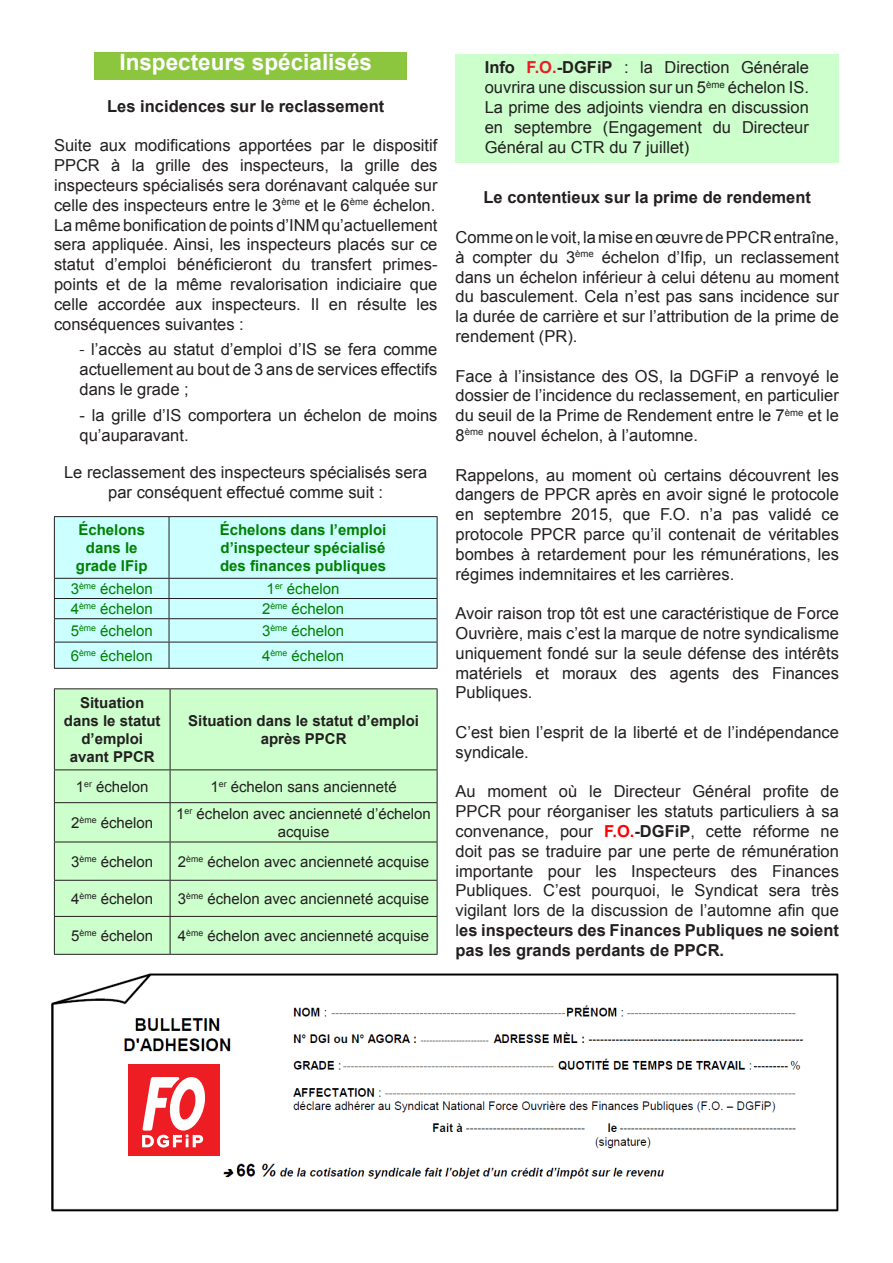
<style>
.page{position:relative;width:893px;height:1263px;background:#fff}
.page>*{position:absolute;margin:0;border:0;box-sizing:border-box;transform-origin:0 0}
.t1{font:700 22.5px "Arial";color:#fff}
.Corps_de_texte{font:16.5px/19.8px "Arial";color:#231f20;text-align:justify}
.t2{font:700 16.5px "Arial";color:#231f20}
.Corps_de_texte-2{font:15px/18px "Arial";color:#231f20;text-align:center}
.Corps_de_texte-3{font:15px "Arial";color:#008000}
.Corps_de_texte-4{font:700 15px/18px "Arial";color:#008000;text-align:center}
.Corps_de_texte-5{font:700 15px/18px "Arial";color:#231f20;text-align:center}
.s1{font-family:"Myriad Pro"}
.s2{font-weight:700}
.s3{font-weight:700;color:#ed1b24}
.s4{font-weight:700;color:#f00}
</style>
<div class="page">
<div style="left:95px;top:53px;width:312px;height:27px;background:#8bc63e"></div>
<div style="left:455px;top:54px;width:384px;height:109px;background:#cfc"></div>
<div style="left:55px;top:517px;width:382px;height:151px;background:#cff"></div>
<hr style="left:54px;top:516px;width:115px;height:1px;background:#231f20">
<hr style="left:54px;top:517px;width:1px;height:61px;background:#231f20">
<hr style="left:169px;top:516px;width:268px;height:1px;background:#231f20">
<hr style="left:169px;top:517px;width:1px;height:61px;background:#231f20">
<hr style="left:437px;top:517px;width:1px;height:61px;background:#231f20">
<hr style="left:54px;top:578px;width:115px;height:1px;background:#231f20">
<hr style="left:169px;top:578px;width:268px;height:1px;background:#231f20">
<hr style="left:54px;top:598px;width:115px;height:1px;background:#231f20">
<hr style="left:169px;top:598px;width:268px;height:1px;background:#231f20">
<hr style="left:54px;top:618px;width:115px;height:1px;background:#231f20">
<hr style="left:169px;top:618px;width:268px;height:1px;background:#231f20">
<hr style="left:54px;top:642px;width:115px;height:1px;background:#231f20">
<svg style="left:54px;top:579px;width:1px;height:89px"></svg>
<hr style="left:169px;top:642px;width:268px;height:1px;background:#231f20">
<svg style="left:169px;top:579px;width:1px;height:89px"></svg>
<svg style="left:437px;top:579px;width:1px;height:89px"></svg>
<hr style="left:54px;top:668px;width:115px;height:1px;background:#231f20">
<hr style="left:169px;top:668px;width:268px;height:1px;background:#231f20">
<div style="left:55px;top:689px;width:382px;height:265px;background:#cfc"></div>
<hr style="left:54px;top:688px;width:116px;height:1px;background:#231f20">
<hr style="left:54px;top:689px;width:1px;height:80px;background:#231f20">
<hr style="left:170px;top:688px;width:267px;height:1px;background:#231f20">
<hr style="left:170px;top:689px;width:1px;height:80px;background:#231f20">
<hr style="left:437px;top:689px;width:1px;height:80px;background:#231f20">
<hr style="left:54px;top:769px;width:116px;height:1px;background:#231f20">
<hr style="left:54px;top:770px;width:1px;height:32px;background:#231f20">
<hr style="left:170px;top:769px;width:267px;height:1px;background:#231f20">
<hr style="left:170px;top:770px;width:1px;height:32px;background:#231f20">
<hr style="left:437px;top:770px;width:1px;height:32px;background:#231f20">
<hr style="left:54px;top:802px;width:116px;height:1px;background:#231f20">
<hr style="left:54px;top:803px;width:1px;height:39px;background:#231f20">
<hr style="left:170px;top:802px;width:267px;height:1px;background:#231f20">
<hr style="left:170px;top:803px;width:1px;height:39px;background:#231f20">
<hr style="left:437px;top:803px;width:1px;height:39px;background:#231f20">
<hr style="left:54px;top:842px;width:116px;height:1px;background:#231f20">
<hr style="left:54px;top:842px;width:1px;height:38px;background:#231f20">
<hr style="left:170px;top:842px;width:267px;height:1px;background:#231f20">
<hr style="left:170px;top:842px;width:1px;height:38px;background:#231f20">
<hr style="left:437px;top:842px;width:1px;height:38px;background:#231f20">
<hr style="left:54px;top:880px;width:116px;height:1px;background:#231f20">
<hr style="left:54px;top:881px;width:1px;height:35px;background:#231f20">
<hr style="left:170px;top:880px;width:267px;height:1px;background:#231f20">
<hr style="left:170px;top:881px;width:1px;height:35px;background:#231f20">
<hr style="left:437px;top:881px;width:1px;height:35px;background:#231f20">
<hr style="left:54px;top:916px;width:116px;height:1px;background:#231f20">
<hr style="left:54px;top:917px;width:1px;height:37px;background:#231f20">
<hr style="left:170px;top:916px;width:267px;height:1px;background:#231f20">
<hr style="left:170px;top:917px;width:1px;height:37px;background:#231f20">
<hr style="left:437px;top:917px;width:1px;height:37px;background:#231f20">
<hr style="left:54px;top:954px;width:116px;height:1px;background:#231f20">
<hr style="left:170px;top:954px;width:267px;height:1px;background:#231f20">
<img style="left:51px;top:973px;width:788px;height:239px">
<div style="left:70px;top:1063px;width:213px;height:85px;background:#fff"></div>
<div style="left:129px;top:1065px;width:91px;height:91px;background:#ee1d23"></div>
<svg style="left:142px;top:1077px;width:63px;height:70px"></svg>
<p class="t1" style="left:119px;top:47px;width:254px">Inspecteurs spécialisés</p>
<p class="t2" style="left:107px;top:95px;width:278px">Les incidences sur le reclassement</p>
<p class="Corps_de_texte" style="left:54px;top:136px;width:385px">Suite aux modifications apportées par le dispositif PPCR à la grille des inspecteurs, la grille des inspecteurs spécialisés sera dorénavant calquée sur celle des inspecteurs entre le 3<sup>ème</sup> et le 6<sup>ème</sup> échelon.</p>
<p class="Corps_de_texte" style="left:54px;top:215px;width:385px">La même bonification de points d’INM qu’actuellement sera appliquée. Ainsi, les inspecteurs placés sur ce statut d’emploi bénéficieront du transfert primes&shy;points et de la même revalorisation indiciaire que celle accordée aux inspecteurs. Il en résulte les conséquences suivantes :</p>
<p class="Corps_de_texte" style="left:80px;top:340px;width:359px"><span class="s1">-</span> l’accès au statut d’emploi d’IS se fera comme actuellement au bout de 3 ans de services effectifs dans le grade ;</p>
<p class="Corps_de_texte" style="left:80px;top:405px;width:359px">- la grille d’IS comportera un échelon de moins qu’auparavant.</p>
<p class="Corps_de_texte" style="left:64px;top:463px;width:365px;text-align:center">Le reclassement des inspecteurs spécialisés sera par conséquent effectué comme suit :</p>
<p class="Corps_de_texte-4" style="left:76px;top:521px;width:73px">Échelons dans le grade IFip</p>
<p class="Corps_de_texte-4" style="left:220px;top:521px;width:168px;text-align:justify">Échelons dans l’emploi d’inspecteur spécialisé des finances publiques</p>
<p class="Corps_de_texte-3" style="left:71px;top:579px;width:84px">3<sup>ème</sup> échelon</p>
<p class="Corps_de_texte-3" style="left:267px;top:579px;width:74px">1<sup>er</sup> échelon</p>
<p class="Corps_de_texte-3" style="left:71px;top:599px;width:84px">4<sup>ème</sup> échelon</p>
<p class="Corps_de_texte-3" style="left:262px;top:599px;width:84px">2<sup>ème</sup> échelon</p>
<p class="Corps_de_texte-3" style="left:71px;top:621px;width:84px">5<sup>ème</sup> échelon</p>
<p class="Corps_de_texte-3" style="left:262px;top:621px;width:84px">3<sup>ème</sup> échelon</p>
<p class="Corps_de_texte-3" style="left:71px;top:645px;width:84px">6<sup>ème</sup> échelon</p>
<p class="Corps_de_texte-3" style="left:262px;top:645px;width:84px">4<sup>ème</sup> échelon</p>
<p class="Corps_de_texte-5" style="left:64px;top:694px;width:98px">Situation dans le statut d’emploi avant PPCR</p>
<p class="Corps_de_texte-5" style="left:188px;top:712px;width:232px">Situation dans le statut d’emploi après PPCR</p>
<p class="Corps_de_texte-2" style="left:76px;top:778px;width:74px">1<sup>er</sup> échelon</p>
<p class="Corps_de_texte-2" style="left:210px;top:778px;width:188px">1<sup>er</sup> échelon sans ancienneté</p>
<p class="Corps_de_texte-2" style="left:71px;top:814px;width:84px">2<sup>ème</sup> échelon</p>
<p class="Corps_de_texte-2" style="left:176px;top:805px;width:256px">1<sup>er</sup> échelon avec ancienneté d’échelon acquise</p>
<p class="Corps_de_texte-2" style="left:71px;top:852px;width:84px">3<sup>ème</sup> échelon</p>
<p class="Corps_de_texte-2" style="left:178px;top:852px;width:253px">2<sup>ème</sup> échelon avec ancienneté acquise</p>
<p class="Corps_de_texte-2" style="left:71px;top:890px;width:84px">4<sup>ème</sup> échelon</p>
<p class="Corps_de_texte-2" style="left:178px;top:890px;width:253px">3<sup>ème</sup> échelon avec ancienneté acquise</p>
<p class="Corps_de_texte-2" style="left:71px;top:927px;width:84px">5<sup>ème</sup> échelon</p>
<p class="Corps_de_texte-2" style="left:178px;top:927px;width:253px">4<sup>ème</sup> échelon avec ancienneté acquise</p>
<p class="Corps_de_texte" style="left:485px;top:58px;width:326px"><span class="s2">Info</span> <span class="s3">F.O.</span><span class="s2">-DGFiP</span> : la Direction Générale ouvrira une discussion sur un 5<sup>ème</sup> échelon IS.<br>La prime des adjoints viendra en discussion en septembre (Engagement du Directeur Général au CTR du 7 juillet)</p>
<p class="t2" style="left:484px;top:186px;width:329px">Le contentieux sur la prime de rendement</p>
<p class="Corps_de_texte" style="left:455px;top:227px;width:385px">Comme on le voit, la mise en œuvre de PPCR entraîne, à compter du 3<sup>ème</sup> échelon d’Ifip, un reclassement dans un échelon inférieur à celui détenu au moment du basculement. Cela n’est pas sans incidence sur la durée de carrière et sur l’attribution de la prime de rendement (PR).</p>
<p class="Corps_de_texte" style="left:455px;top:366px;width:385px">Face à l’insistance des OS, la DGFiP a renvoyé le dossier de l’incidence du reclassement, en particulier du seuil de la Prime de Rendement entre le 7<sup>ème</sup> et le 8<sup>ème</sup> nouvel échelon, à l’automne.</p>
<p class="Corps_de_texte" style="left:455px;top:465px;width:385px">Rappelons, au moment où certains découvrent les dangers de PPCR après en avoir signé le protocole en septembre 2015, que F.O. n’a pas validé ce protocole PPCR parce qu’il contenait de véritables bombes à retardement pour les rémunérations, les régimes indemnitaires et les carrières.</p>
<p class="Corps_de_texte" style="left:455px;top:604px;width:385px">Avoir raison trop tôt est une caractéristique de Force Ouvrière, mais c’est la marque de notre syndicalisme uniquement fondé sur la seule défense des intérêts matériels et moraux des agents des Finances Publiques.</p>
<p class="Corps_de_texte" style="left:455px;top:722px;width:385px">C’est bien l’esprit de la liberté et de l’indépendance syndicale.</p>
<p class="Corps_de_texte" style="left:455px;top:782px;width:385px">Au moment où le Directeur Général profite de PPCR pour réorganiser les statuts particuliers à sa convenance, pour <span class="s4">F.O.</span><span class="s2">-DGFiP</span>, cette réforme ne doit pas se traduire par une perte de rémunération importante pour les Inspecteurs des Finances Publiques. C’est pourquoi, le Syndicat sera très vigilant lors de la discussion de l’automne afin que l<span class="s2">es inspecteurs des Finances Publiques ne soient pas les grands perdants de PPCR.</span></p>
</div>
